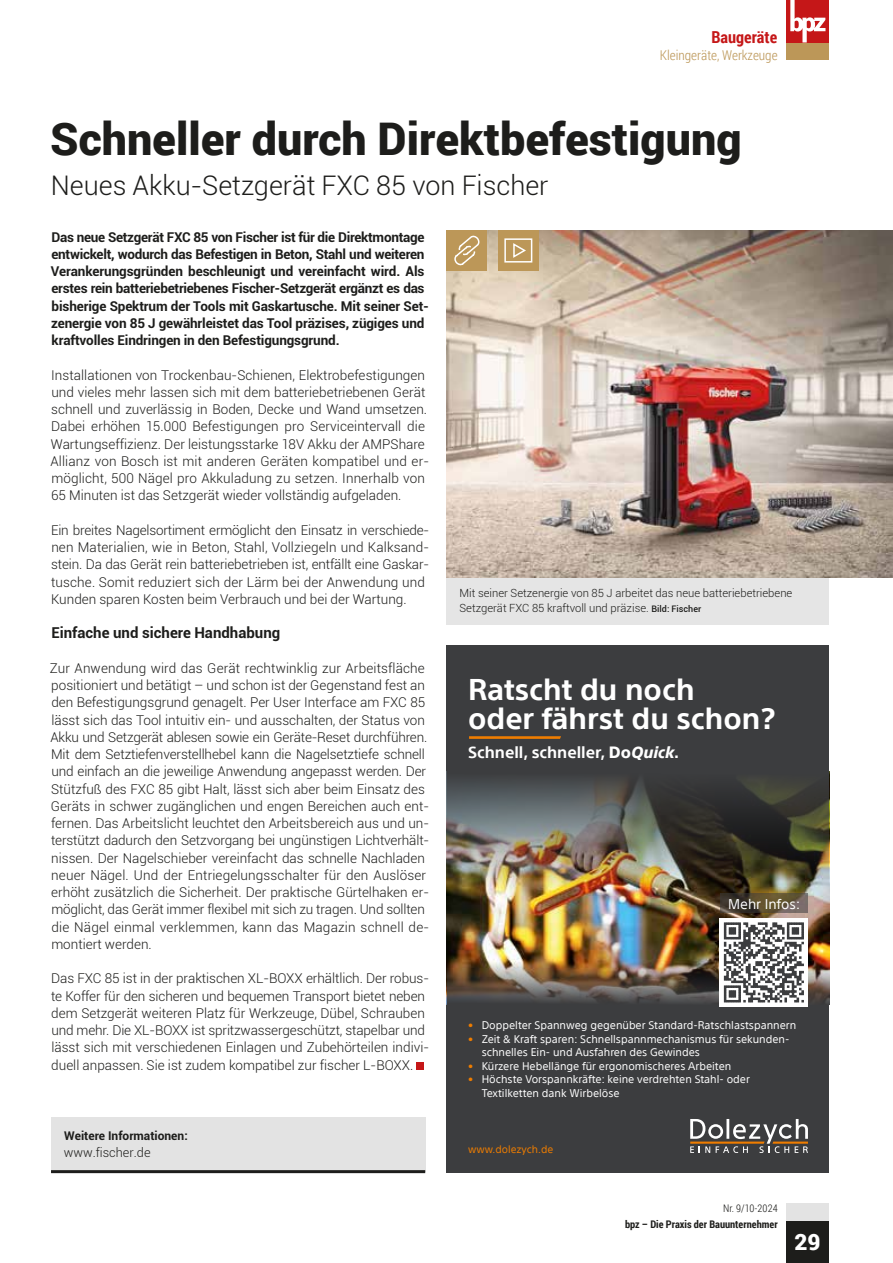
<style>
.page{position:relative;width:893px;height:1263px;background:#fff}
.page>*{position:absolute;margin:0;border:0;box-sizing:border-box;transform-origin:0 0}
.t1{font:900 45px "Roboto";color:#1d1d1b}
.t2{font:700 29.25px/28.8px "SST";color:#fff}
.t3{font:300 27px "Roboto";color:#1d1d1b}
.t4{font:900 22.5px "Roboto";color:#fff}
.t5{font:700 16.5px "Roboto Condensed";color:#c51718}
.t6{font:700 15.9px "SST";color:#fff}
.t7{font:700 15px "Roboto";color:#1d1d1b}
.t8{font:13.8px "SST";color:#fff}
.t9{font:300 13.5px/17.2px "Roboto";color:#1d1d1b}
.t10{font:700 13.5px/17.2px "Roboto";letter-spacing:-.01em;color:#1d1d1b}
.t11{font:300 13.5px "Roboto Condensed";color:#bc9758}
.t12{font:300 12.75px "Roboto";color:#1d1d1b}
.t13{font:700 12px "Roboto";color:#1d1d1b}
.t14{font:300 11.25px/15px "Roboto";color:#1d1d1b}
.t15{font:10.8px/13.6px "SST";color:#fff}
.t16{font:700 10.5px "Roboto Condensed";color:#1d1d1b}
.t17{font:300 10.5px "Roboto Condensed";color:#1d1d1b}
.t18{font:10.35px "SST";color:#ef7d00}
.s1{font-weight:500;font-size:9px}
.s2{font-weight:800}
.s3{font-weight:800;font-style:italic}
.s4{color:#ef7d00}
</style>
<div class="page">
<div style="left:416px;top:1062px;width:8px;height:8px;background:#c51718"></div>
<div style="left:51px;top:1117px;width:374px;height:55px;background:#e3e3e3"></div>
<hr style="left:51px;top:1170px;width:374px;height:3px;background:#1d1d1b">
<img style="left:446px;top:230px;width:447px;height:348px">
<div style="left:446px;top:578px;width:383px;height:46px;background:#e3e3e3"></div>
<div style="left:446px;top:230px;width:41px;height:41px;background:#bc9758"></div>
<svg style="left:455px;top:235px;width:24px;height:31px"></svg>
<div style="left:498px;top:230px;width:41px;height:41px;background:#bc9758"></div>
<div style="left:504px;top:238px;width:28px;height:25px;background:#bc9758;border:2px solid #fff"></div>
<svg style="left:513px;top:243px;width:13px;height:15px"></svg>
<div style="left:787px;top:1220px;width:42px;height:43px;background:#1d1d1b"></div>
<div style="left:787px;top:43px;width:42px;height:17px;background:#bc9758"></div>
<div style="left:787px;top:0;width:42px;height:43px;background:#c51718"></div>
<svg style="left:790px;top:0;width:35px;height:43px"></svg>
<div style="left:787px;top:1203px;width:42px;height:17px;background:#e3e3e3"></div>
<div style="left:446px;top:646px;width:383px;height:527px;background:#3c3d3f"></div>
<img style="left:446px;top:888px;width:383px;height:116px">
<img style="left:446px;top:771px;width:383px;height:117px">
<img style="left:447px;top:962px;width:382px;height:43px">
<svg style="left:690px;top:1119px;width:118px;height:34px"></svg>
<svg style="left:469px;top:736px;width:92px;height:3px"></svg>
<div style="left:720px;top:918px;width:88px;height:88px;background:#fff"></div>
<svg style="left:724px;top:922px;width:80px;height:80px"></svg>
<svg style="left:720px;top:894px;width:88px;height:19px;background:#564b39"></svg>
<p class="t5" style="left:711px;top:25px;width:67px">Baugeräte</p>
<p class="t11" style="left:660px;top:45px;width:119px">Kleingeräte, Werkzeuge</p>
<h1 class="t1" style="left:50px;top:107px;width:693px">Schneller durch Direktbefestigung</h1>
<h3 class="t3" style="left:51px;top:166px;width:499px">Neues Akku-Setzgerät FXC 85 von Fischer</h3>
<p class="t10" style="left:51px;top:228px;width:380px">Das neue Setzgerät FXC 85 von Fischer ist für die Direktmontage entwickelt, wodurch das Befestigen in Beton, Stahl und weiteren Verankerungsgründen beschleunigt und vereinfacht wird. Als erstes rein batteriebetriebenes Fischer-Setzgerät ergänzt es das bisherige Spektrum der Tools mit Gaskartusche. Mit seiner Set&shy;zenergie von 85 J gewährleistet das Tool präzises, zügiges und kraftvolles Eindringen in den Befestigungsgrund.</p>
<p class="t9" style="left:51px;top:366px;width:380px">Installationen von Trockenbau-Schienen, Elektrobefestigungen und vieles mehr lassen sich mit dem batteriebetriebenen Gerät schnell und zuverlässig in Boden, Decke und Wand umsetzen.<br>Dabei erhöhen 15.000 Befestigungen pro Serviceintervall die Wartungseffizienz. Der leistungsstarke 18V Akku der AMPShare Allianz von Bosch ist mit anderen Geräten kompatibel und er&shy;möglicht, 500 Nägel pro Akkuladung zu setzen. Innerhalb von 65 Minuten ist das Setzgerät wieder vollständig aufgeladen.</p>
<p class="t9" style="left:51px;top:521px;width:380px">Ein breites Nagelsortiment ermöglicht den Einsatz in verschiede&shy;nen Materialien, wie in Beton, Stahl, Vollziegeln und Kalksand&shy;stein. Da das Gerät rein batteriebetrieben ist, entfällt eine Gaskar&shy;tusche. Somit reduziert sich der Lärm bei der Anwendung und Kunden sparen Kosten beim Verbrauch und bei der Wartung.</p>
<p class="t7" style="left:51px;top:622px;width:230px">Einfache und sichere Handhabung</p>
<p class="t9" style="left:50px;top:659px;width:381px">Zur Anwendung wird das Gerät rechtwinklig zur Arbeitsfläche positioniert und betätigt – und schon ist der Gegenstand fest an den Befestigungsgrund genagelt. Per User Interface am FXC 85 lässt sich das Tool intuitiv ein- und ausschalten, der Status von Akku und Setzgerät ablesen sowie ein Geräte-Reset durchführen.<br>Mit dem Setztiefenverstellhebel kann die Nagelsetztiefe schnell und einfach an die jeweilige Anwendung angepasst werden. Der Stützfuß des FXC 85 gibt Halt, lässt sich aber beim Einsatz des Geräts in schwer zugänglichen und engen Bereichen auch ent&shy;fernen. Das Arbeitslicht leuchtet den Arbeitsbereich aus und un&shy;terstützt dadurch den Setzvorgang bei ungünstigen Lichtverhält&shy;nissen. Der Nagelschieber vereinfacht das schnelle Nachladen neuer Nägel. Und der Entriegelungsschalter für den Auslöser erhöht zusätzlich die Sicherheit. Der praktische Gürtelhaken er&shy;möglicht, das Gerät immer flexibel mit sich zu tragen. Und sollten die Nägel einmal verklemmen, kann das Magazin schnell de&shy;montiert werden.</p>
<p class="t9" style="left:51px;top:969px;width:380px">Das FXC 85 ist in der praktischen XL-BOXX erhältlich. Der robus&shy;te Koffer für den sicheren und bequemen Transport bietet neben dem Setzgerät weiteren Platz für Werkzeuge, Dübel, Schrauben und mehr. Die XL-BOXX ist spritzwassergeschützt, stapelbar und lässt sich mit verschiedenen Einlagen und Zubehörteilen indivi&shy;duell anpassen. Sie ist zudem kompatibel zur fischer L-BOXX.</p>
<p class="t14" style="left:459px;top:585px;width:334px">Mit seiner Setzenergie von 85 J arbeitet das neue batteriebetriebene<br>Setzgerät FXC 85 kraftvoll und präzise. <span class="s1">Bild: Fischer</span></p>
<h2 class="t2" style="left:468px;top:675px;width:308px">Ratscht du noch<br>oder fährst du schon?</h2>
<p class="t6" style="left:468px;top:743px;width:213px">Schnell, schneller, <span class="s2">Do</span><span class="s3">Quick</span>.</p>
<p class="t8" style="left:728px;top:895px;width:74px">Mehr Infos:</p>
<p class="t15" style="left:468px;top:1018px;width:330px"><span class="s4">•</span> Doppelter Spannweg gegenüber Standard-Ratschlastspannern</p>
<p class="t15" style="left:482px;top:1032px;width:309px;text-indent:-14px"><span class="s4">•</span> Zeit &amp; Kraft sparen: Schnellspannmechanismus für sekunden&shy;schnelles Ein- und Ausfahren des Gewindes</p>
<p class="t15" style="left:468px;top:1059px;width:265px"><span class="s4">•</span> Kürzere Hebellänge für ergonomischeres Arbeiten</p>
<p class="t15" style="left:482px;top:1072px;width:270px;text-indent:-14px"><span class="s4">•</span> Höchste Vorspannkräfte: keine verdrehten Stahl- oder<br>Textilketten dank Wirbelöse</p>
<p class="t13" style="left:64px;top:1127px;width:125px">Weitere Informationen:</p>
<p class="t12" style="left:64px;top:1143px;width:88px">www.fischer.de</p>
<p class="t18" style="left:468px;top:1143px;width:87px">www.dolezych.de</p>
<p class="t17" style="left:723px;top:1201px;width:56px">Nr. 9/10-2024</p>
<p class="t16" style="left:625px;top:1217px;width:154px">bpz – Die Praxis der Bauunternehmer</p>
<h3 class="t4" style="left:794px;top:1226px;width:28px">29</h3>
</div>
